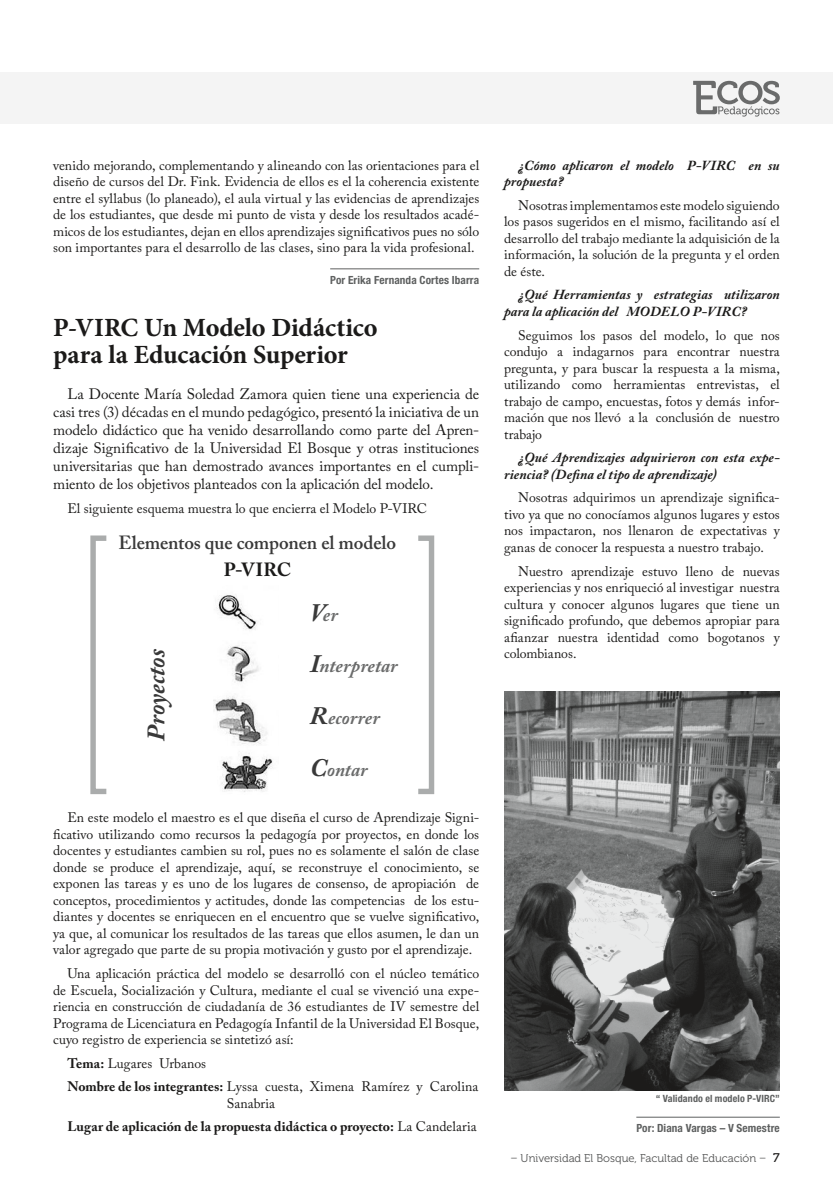
<style>
.page{position:relative;width:833px;height:1188px;background:#fff}
.page>*{position:absolute;margin:0;border:0;box-sizing:border-box;transform-origin:0 0}
.t1{font:700 26.25px/27.5px "Minion Pro";letter-spacing:-.005em;color:#1b1a19}
.t2{font:italic 700 25px "Adobe Caslon Pro";color:#393939}
.t3{font:600 19px "Adobe Caslon Pro";letter-spacing:-.005em;color:#393939}
.t4{font:italic 700 19px "Adobe Caslon Pro";color:#6a6b6b}
.t5{font:700 19px "Adobe Caslon Pro";color:#1b1a19}
.t6{font:15px/18px "Adobe Caslon Pro";letter-spacing:-.005em;color:#1b1a19;text-align:justify}
.t7{font:13.75px/16.5px "Adobe Caslon Pro";color:#1b1a19;text-align:justify}
.t8{font:italic 700 13.75px/16.5px "Adobe Caslon Pro";letter-spacing:.005em;color:#1b1a19}
.t9{font:700 13.75px/23.6px "Adobe Caslon Pro";letter-spacing:.005em;color:#1b1a19}
.t10{font:700 condensed 11.25px "Helvetica Neue LT Std";letter-spacing:.01em;color:#5e6060}
.t11{font:11.25px "Museo 300";color:#535454}
.t12{font:700 condensed 10px "Helvetica Neue LT Std";letter-spacing:.015em;color:#5e6060}
.s1{font-size:25px;color:#393939}
.s2{font-weight:700}
.s3{font-weight:400}
.s4{font-family:"Museo 500";font-size:12.5px;color:#1b1a19}
</style>
<div class="page">
<div style="left:0;top:72px;width:833px;height:51px;background:#f4f4f4"></div>
<svg style="left:693px;top:81px;width:87px;height:36px"></svg>
<hr style="left:330px;top:268px;width:149px;height:1px;background:#5e6060">
<hr style="left:636px;top:1116px;width:144px;height:1px;background:#5e6060">
<img style="left:504px;top:691px;width:276px;height:399px">
<div style="left:415px;top:535px;width:19px;height:258px;border:5px solid #aaacac"></div>
<div style="left:90px;top:535px;width:19px;height:258px;border:5px solid #aaacac"></div>
<img style="left:213px;top:595px;width:60px;height:197px">
<p class="t7" style="left:53px;top:157px;width:427px">venido mejorando, complementando y alineando con las orientaciones para el diseño de cursos del Dr. Fink. Evidencia de ellos es el la coherencia existente entre el syllabus (lo planeado), el aula virtual y las evidencias de aprendizajes de los estudiantes, que desde mi punto de vista y desde los resultados acadé&shy;micos de los estudiantes, dejan en ellos aprendizajes significativos pues no sólo son importantes para el desarrollo de las clases, sino para la vida profesional.</p>
<p class="t10" style="left:330px;top:272px;width:150px">Por Erika Fernanda Cortes Ibarra</p>
<h1 class="t1" style="left:53px;top:313px;width:326px">P-VIRC Un Modelo Didáctico para la Educación Superior</h1>
<p class="t6" style="left:53px;top:385px;width:427px;text-indent:14px">La Docente María Soledad Zamora quien tiene una experiencia de casi tres (3) décadas en el mundo pedagógico, presentó la iniciativa de un modelo didáctico que ha venido desarrollando como parte del Apren&shy;dizaje Significativo de la Universidad El Bosque y otras instituciones universitarias que han demostrado avances importantes en el cumpli&shy;miento de los objetivos planteados con la aplicación del modelo.</p>
<p class="t7" style="left:67px;top:499px;width:361px">El siguiente esquema muestra lo que encierra el Modelo P-VIRC</p>
<h3 class="t3" style="left:119px;top:531px;width:279px">Elementos que componen el modelo</h3>
<h3 class="t5" style="left:224px;top:558px;width:69px">P-VIRC</h3>
<h3 class="t4" style="left:310px;top:602px;width:29px"><span class="s1">V</span>er</h3>
<h3 class="t4" style="left:310px;top:654px;width:89px"><span class="s1">I</span>nterpretar</h3>
<h3 class="t4" style="left:310px;top:706px;width:71px"><span class="s1">R</span>ecorrer</h3>
<h3 class="t4" style="left:310px;top:758px;width:59px"><span class="s1">C</span>ontar</h3>
<h2 class="t2" style="left:141px;top:740px;width:93px;rotate:-90deg">Proyectos</h2>
<p class="t7" style="left:53px;top:809px;width:427px;text-indent:14px">En este modelo el maestro es el que diseña el curso de Aprendizaje Signi&shy;ficativo utilizando como recursos la pedagogía por proyectos, en donde los docentes y estudiantes cambien su rol, pues no es solamente el salón de clase donde se produce el aprendizaje, aquí, se reconstruye el conocimiento, se exponen las tareas y es uno de los lugares de consenso, de apropiación de conceptos, procedimientos y actitudes, donde las competencias de los estu&shy;diantes y docentes se enriquecen en el encuentro que se vuelve significativo, ya que, al comunicar los resultados de las tareas que ellos asumen, le dan un valor agregado que parte de su propia motivación y gusto por el aprendizaje.</p>
<p class="t7" style="left:53px;top:964px;width:427px;text-indent:14px">Una aplicación práctica del modelo se desarrolló con el núcleo temático de Escuela, Socialización y Cultura, mediante el cual se vivenció una expe&shy;riencia en construcción de ciudadanía de 36 estudiantes de IV semestre del Programa de Licenciatura en Pedagogía Infantil de la Universidad El Bosque, cuyo registro de experiencia se sintetizó así:</p>
<p class="t7" style="left:67px;top:1050px;width:412px;line-height:23.6px"><span class="s2">Tema:</span> Lugares Urbanos<br><span class="s2">Nombre de los integrantes:</span> Lyssa cuesta, Ximena Ramírez y Carolina</p>
<p class="t9" style="left:67px;top:1090px;width:411px;text-indent:159px"><span class="s3">Sanabria<br></span>Lugar de aplicación de la propuesta didáctica o proyecto: <span class="s3">La Candelaria</span></p>
<p class="t8" style="left:504px;top:157px;width:277px;text-indent:14px">¿Cómo aplicaron el modelo P-VIRC en su propuesta?</p>
<p class="t7" style="left:504px;top:197px;width:277px;text-indent:14px">Nosotras implementamos este modelo siguiendo los pasos sugeridos en el mismo, facilitando así el desarrollo del trabajo mediante la adquisición de la información, la solución de la pregunta y el orden de éste.</p>
<p class="t8" style="left:504px;top:286px;width:277px;text-indent:14px">¿Qué Herramientas y estrategias utilizaron para la aplicación del MODELO P-VIRC?</p>
<p class="t7" style="left:504px;top:326px;width:277px;text-indent:14px">Seguimos los pasos del modelo, lo que nos condujo a indagarnos para encontrar nuestra pregunta, y para buscar la respuesta a la misma, utilizando como herramientas entrevistas, el trabajo de campo, encuestas, fotos y demás infor&shy;mación que nos llevó a la conclusión de nuestro trabajo</p>
<p class="t8" style="left:504px;top:449px;width:277px;text-indent:14px">¿Qué Aprendizajes adquirieron con esta expe&shy;riencia? (Defina el tipo de aprendizaje)</p>
<p class="t7" style="left:504px;top:489px;width:277px;text-indent:14px">Nosotras adquirimos un aprendizaje significa&shy;tivo ya que no conocíamos algunos lugares y estos nos impactaron, nos llenaron de expectativas y ganas de conocer la respuesta a nuestro trabajo.</p>
<p class="t7" style="left:504px;top:562px;width:277px;text-indent:14px">Nuestro aprendizaje estuvo lleno de nuevas experiencias y nos enriqueció al investigar nuestra cultura y conocer algunos lugares que tiene un significado profundo, que debemos apropiar para afianzar nuestra identidad como bogotanos y colombianos.</p>
<p class="t12" style="left:656px;top:1092px;width:125px">“ Validando el modelo P-VIRC”</p>
<p class="t10" style="left:636px;top:1120px;width:145px">Por: Diana Vargas – V Semestre</p>
<p class="t11" style="left:510px;top:1151px;width:271px">– Universidad El Bosque, Facultad de Educación – <span class="s4">7</span></p>
</div>
